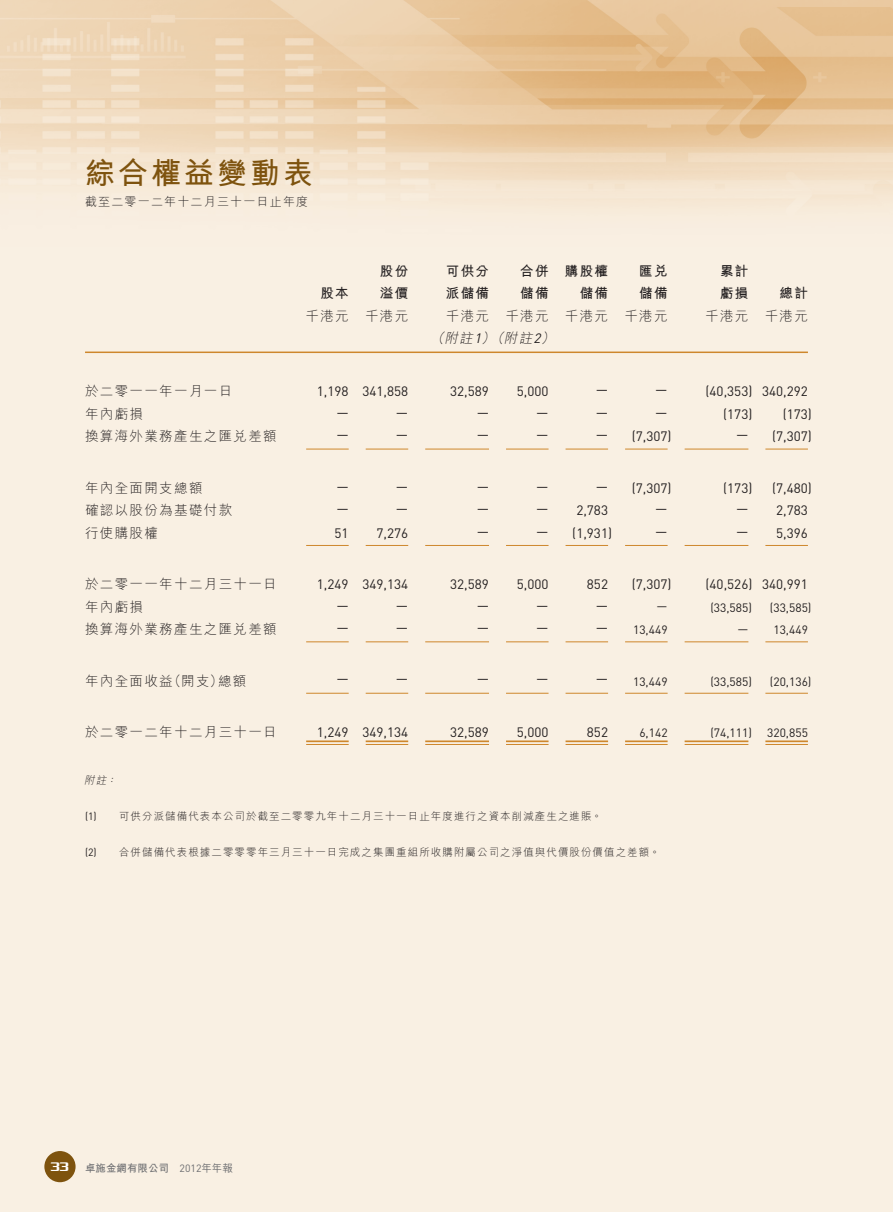
<style>
.page{position:relative;width:893px;height:1212px;background:#f9f0e3}
.page>*{position:absolute;margin:0;border:0;box-sizing:border-box;transform-origin:0 0}
.t1{font:700 30px "M Hei HK";letter-spacing:.1em;color:#7e530e}
.t2{font:13.5px "DIN Pro";color:#231f20}
.t3{font:300 13.5px "M Hei HK";letter-spacing:.1em;color:#231f20}
.t4{font:700 13.5px/22.5px "M Hei HK";letter-spacing:.1em;color:#231f20}
.t5{font:italic 300 13.5px "M Hei HK";color:#231f20}
.t6{font:12px "DIN Pro";color:#231f20}
.t7{font:300 12px "M Hei HK";letter-spacing:.1em;color:#231f20}
.t8{font:300 10.5px "M Hei HK";letter-spacing:.1em;color:#231f20}
.t9{font:700 10.5px "M Hei HK";color:#6c6d70}
.t10{font:italic 300 10.5px "M Hei HK";color:#231f20}
.s1{font-family:"DIN Pro";font-weight:400}
.s2{font-family:"Serpentine Std";font-weight:500;font-size:13.5px;color:#fff}
.s3{font-weight:500}
</style>
<div class="page">
<img style="left:0;top:0;width:893px;height:209px">
<div style="left:44px;top:1151px;width:32px;height:31px;background:#7e530e;border-radius:50%"></div>
<hr style="left:85px;top:351px;width:723px;height:2px;background:#ce872c">
<hr style="left:306px;top:449px;width:43px;height:1px;background:#ce872c">
<hr style="left:366px;top:449px;width:42px;height:1px;background:#ce872c">
<hr style="left:425px;top:449px;width:64px;height:1px;background:#ce872c">
<hr style="left:506px;top:449px;width:43px;height:1px;background:#ce872c">
<hr style="left:566px;top:449px;width:42px;height:1px;background:#ce872c">
<hr style="left:625px;top:449px;width:43px;height:1px;background:#ce872c">
<hr style="left:685px;top:449px;width:63px;height:1px;background:#ce872c">
<hr style="left:765px;top:449px;width:43px;height:1px;background:#ce872c">
<hr style="left:306px;top:545px;width:43px;height:1px;background:#ce872c">
<hr style="left:366px;top:545px;width:42px;height:1px;background:#ce872c">
<hr style="left:425px;top:545px;width:64px;height:1px;background:#ce872c">
<hr style="left:506px;top:545px;width:43px;height:1px;background:#ce872c">
<hr style="left:566px;top:545px;width:42px;height:1px;background:#ce872c">
<hr style="left:625px;top:545px;width:43px;height:1px;background:#ce872c">
<hr style="left:685px;top:545px;width:63px;height:1px;background:#ce872c">
<hr style="left:765px;top:545px;width:43px;height:1px;background:#ce872c">
<hr style="left:306px;top:641px;width:43px;height:1px;background:#ce872c">
<hr style="left:366px;top:641px;width:42px;height:1px;background:#ce872c">
<hr style="left:425px;top:641px;width:64px;height:1px;background:#ce872c">
<hr style="left:506px;top:641px;width:43px;height:1px;background:#ce872c">
<hr style="left:566px;top:641px;width:42px;height:1px;background:#ce872c">
<hr style="left:625px;top:641px;width:43px;height:1px;background:#ce872c">
<hr style="left:685px;top:641px;width:63px;height:1px;background:#ce872c">
<hr style="left:765px;top:641px;width:43px;height:1px;background:#ce872c">
<hr style="left:306px;top:693px;width:43px;height:1px;background:#ce872c">
<hr style="left:366px;top:693px;width:42px;height:1px;background:#ce872c">
<hr style="left:425px;top:693px;width:64px;height:1px;background:#ce872c">
<hr style="left:506px;top:693px;width:43px;height:1px;background:#ce872c">
<hr style="left:566px;top:693px;width:42px;height:1px;background:#ce872c">
<hr style="left:625px;top:693px;width:43px;height:1px;background:#ce872c">
<hr style="left:685px;top:693px;width:63px;height:1px;background:#ce872c">
<hr style="left:765px;top:693px;width:43px;height:1px;background:#ce872c">
<hr style="left:306px;top:740px;width:43px;height:2px;background:#ce872c">
<hr style="left:306px;top:744px;width:43px;height:1px;background:#ce872c">
<hr style="left:366px;top:740px;width:42px;height:2px;background:#ce872c">
<hr style="left:366px;top:744px;width:42px;height:1px;background:#ce872c">
<hr style="left:425px;top:740px;width:64px;height:2px;background:#ce872c">
<hr style="left:425px;top:744px;width:64px;height:1px;background:#ce872c">
<hr style="left:506px;top:740px;width:43px;height:2px;background:#ce872c">
<hr style="left:506px;top:744px;width:43px;height:1px;background:#ce872c">
<hr style="left:566px;top:740px;width:42px;height:2px;background:#ce872c">
<hr style="left:566px;top:744px;width:42px;height:1px;background:#ce872c">
<hr style="left:625px;top:740px;width:43px;height:2px;background:#ce872c">
<hr style="left:625px;top:744px;width:43px;height:1px;background:#ce872c">
<hr style="left:685px;top:740px;width:63px;height:2px;background:#ce872c">
<hr style="left:685px;top:744px;width:63px;height:1px;background:#ce872c">
<hr style="left:765px;top:740px;width:43px;height:2px;background:#ce872c">
<hr style="left:765px;top:744px;width:43px;height:1px;background:#ce872c">
<h1 class="t1" style="left:85px;top:162px;width:229px">綜合權益變動表</h1>
<p class="t7" style="left:85px;top:197px;width:225px">截至二零一二年十二月三十一日止年度</p>
<p class="t4" style="left:320px;top:284px;width:30px">股本</p>
<p class="t4" style="left:380px;top:261px;width:30px">股份溢價</p>
<p class="t4" style="left:446px;top:261px;width:45px">可供分派儲備</p>
<p class="t4" style="left:520px;top:261px;width:30px">合併儲備</p>
<p class="t4" style="left:565px;top:261px;width:45px;text-align:right">購股權儲備</p>
<p class="t4" style="left:639px;top:261px;width:30px">匯兌儲備</p>
<p class="t4" style="left:720px;top:261px;width:30px">累計虧損</p>
<p class="t4" style="left:780px;top:284px;width:30px">總計</p>
<p class="t3" style="left:305px;top:311px;width:104px">千港元 千港元</p>
<p class="t3" style="left:446px;top:311px;width:223px">千港元 千港元 千港元 千港元</p>
<p class="t3" style="left:705px;top:311px;width:104px">千港元 千港元</p>
<p class="t5" style="left:431px;top:333px;width:127px">（附註<span class="s1">1</span>）（附註<span class="s1">2</span>）</p>
<p class="t3" style="left:85px;top:386px;width:149px">於二零一一年一月一日</p>
<p class="t2" style="left:317px;top:387px;width:93px">1,198 341,858</p>
<p class="t2" style="left:450px;top:387px;width:40px">32,589</p>
<p class="t2" style="left:517px;top:387px;width:33px">5,000</p>
<p class="t2" style="left:596px;top:385px;width:14px">—</p>
<p class="t2" style="left:655px;top:385px;width:14px">—</p>
<p class="t2" style="left:706px;top:387px;width:104px">(40,353) 340,292</p>
<p class="t3" style="left:85px;top:409px;width:60px">年內虧損</p>
<p class="t2" style="left:336px;top:407px;width:14px">—</p>
<p class="t2" style="left:396px;top:407px;width:14px">—</p>
<p class="t2" style="left:477px;top:407px;width:14px">—</p>
<p class="t2" style="left:536px;top:407px;width:14px">—</p>
<p class="t2" style="left:596px;top:407px;width:14px">—</p>
<p class="t2" style="left:655px;top:407px;width:14px">—</p>
<p class="t2" style="left:723px;top:409px;width:31px">(173)</p>
<p class="t2" style="left:783px;top:409px;width:31px">(173)</p>
<p class="t3" style="left:85px;top:431px;width:193px">換算海外業務產生之匯兌差額</p>
<p class="t2" style="left:336px;top:430px;width:14px">—</p>
<p class="t2" style="left:396px;top:430px;width:14px">—</p>
<p class="t2" style="left:477px;top:430px;width:14px">—</p>
<p class="t2" style="left:536px;top:430px;width:14px">—</p>
<p class="t2" style="left:596px;top:432px;width:77px">— (7,307)</p>
<p class="t2" style="left:736px;top:432px;width:77px">— (7,307)</p>
<p class="t3" style="left:85px;top:483px;width:119px">年內全面開支總額</p>
<p class="t2" style="left:336px;top:481px;width:14px">—</p>
<p class="t2" style="left:396px;top:481px;width:14px">—</p>
<p class="t2" style="left:477px;top:481px;width:14px">—</p>
<p class="t2" style="left:536px;top:481px;width:14px">—</p>
<p class="t2" style="left:596px;top:483px;width:77px">— (7,307)</p>
<p class="t2" style="left:723px;top:483px;width:31px">(173)</p>
<p class="t2" style="left:772px;top:483px;width:41px">(7,480)</p>
<p class="t3" style="left:85px;top:505px;width:149px">確認以股份為基礎付款</p>
<p class="t2" style="left:336px;top:503px;width:14px">—</p>
<p class="t2" style="left:396px;top:503px;width:14px">—</p>
<p class="t2" style="left:477px;top:503px;width:14px">—</p>
<p class="t2" style="left:536px;top:505px;width:73px">— 2,783</p>
<p class="t2" style="left:655px;top:503px;width:14px">—</p>
<p class="t2" style="left:736px;top:505px;width:73px">— 2,783</p>
<p class="t3" style="left:85px;top:528px;width:74px">行使購股權</p>
<p class="t2" style="left:335px;top:528px;width:16px">51</p>
<p class="t2" style="left:376px;top:528px;width:33px">7,276</p>
<p class="t2" style="left:477px;top:526px;width:14px">—</p>
<p class="t2" style="left:536px;top:528px;width:77px">— (1,931)</p>
<p class="t2" style="left:655px;top:526px;width:14px">—</p>
<p class="t2" style="left:736px;top:528px;width:73px">— 5,396</p>
<p class="t3" style="left:85px;top:579px;width:193px">於二零一一年十二月三十一日</p>
<p class="t2" style="left:317px;top:579px;width:93px">1,249 349,134</p>
<p class="t2" style="left:450px;top:579px;width:40px">32,589</p>
<p class="t2" style="left:517px;top:579px;width:33px">5,000</p>
<p class="t2" style="left:587px;top:579px;width:23px">852</p>
<p class="t2" style="left:632px;top:579px;width:41px">(7,307)</p>
<p class="t2" style="left:706px;top:579px;width:104px">(40,526) 340,991</p>
<p class="t3" style="left:85px;top:601px;width:60px">年內虧損</p>
<p class="t2" style="left:336px;top:600px;width:14px">—</p>
<p class="t2" style="left:396px;top:600px;width:14px">—</p>
<p class="t2" style="left:477px;top:600px;width:14px">—</p>
<p class="t2" style="left:536px;top:600px;width:14px">—</p>
<p class="t2" style="left:596px;top:600px;width:14px">—</p>
<p class="t6" style="left:657px;top:601px;width:12px">—</p>
<p class="t6" style="left:710px;top:603px;width:43px">(33,585)</p>
<p class="t6" style="left:770px;top:603px;width:43px">(33,585)</p>
<p class="t3" style="left:85px;top:624px;width:193px">換算海外業務產生之匯兌差額</p>
<p class="t2" style="left:336px;top:622px;width:14px">—</p>
<p class="t2" style="left:396px;top:622px;width:14px">—</p>
<p class="t2" style="left:477px;top:622px;width:14px">—</p>
<p class="t2" style="left:536px;top:622px;width:14px">—</p>
<p class="t6" style="left:596px;top:626px;width:73px"><sup>—</sup> 13,449</p>
<p class="t6" style="left:737px;top:626px;width:72px">— 13,449</p>
<p class="t3" style="left:85px;top:675px;width:163px">年內全面收益（開支）總額</p>
<p class="t2" style="left:336px;top:674px;width:14px">—</p>
<p class="t2" style="left:396px;top:674px;width:14px">—</p>
<p class="t2" style="left:477px;top:674px;width:14px">—</p>
<p class="t2" style="left:536px;top:674px;width:14px">—</p>
<p class="t6" style="left:596px;top:677px;width:73px"><sup>—</sup> 13,449</p>
<p class="t6" style="left:710px;top:677px;width:43px">(33,585)</p>
<p class="t6" style="left:770px;top:677px;width:43px">(20,136)</p>
<p class="t3" style="left:85px;top:727px;width:193px">於二零一二年十二月三十一日</p>
<p class="t2" style="left:317px;top:727px;width:93px">1,249 349,134</p>
<p class="t2" style="left:450px;top:727px;width:40px">32,589</p>
<p class="t2" style="left:517px;top:727px;width:33px">5,000</p>
<p class="t2" style="left:587px;top:727px;width:23px">852</p>
<p class="t6" style="left:639px;top:728px;width:30px">6,142</p>
<p class="t6" style="left:710px;top:728px;width:43px">(74,111)</p>
<p class="t6" style="left:767px;top:728px;width:42px">320,855</p>
<p class="t10" style="left:84px;top:776px;width:36px">附註：</p>
<p class="t8" style="left:85px;top:812px;width:519px"><span class="s1">(1)</span> 可供分派儲備代表本公司於截至二零零九年十二月三十一日止年度進行之資本削減產生之進賬。</p>
<p class="t8" style="left:85px;top:848px;width:576px"><span class="s1">(2)</span> 合併儲備代表根據二零零零年三月三十一日完成之集團重組所收購附屬公司之淨值與代價股份價值之差額。</p>
<p class="t9" style="left:51px;top:1164px;width:183px"><span class="s2">33</span> 卓施金網有限公司 <span class="s1">2012</span><span class="s3">年年報</span></p>
</div>
